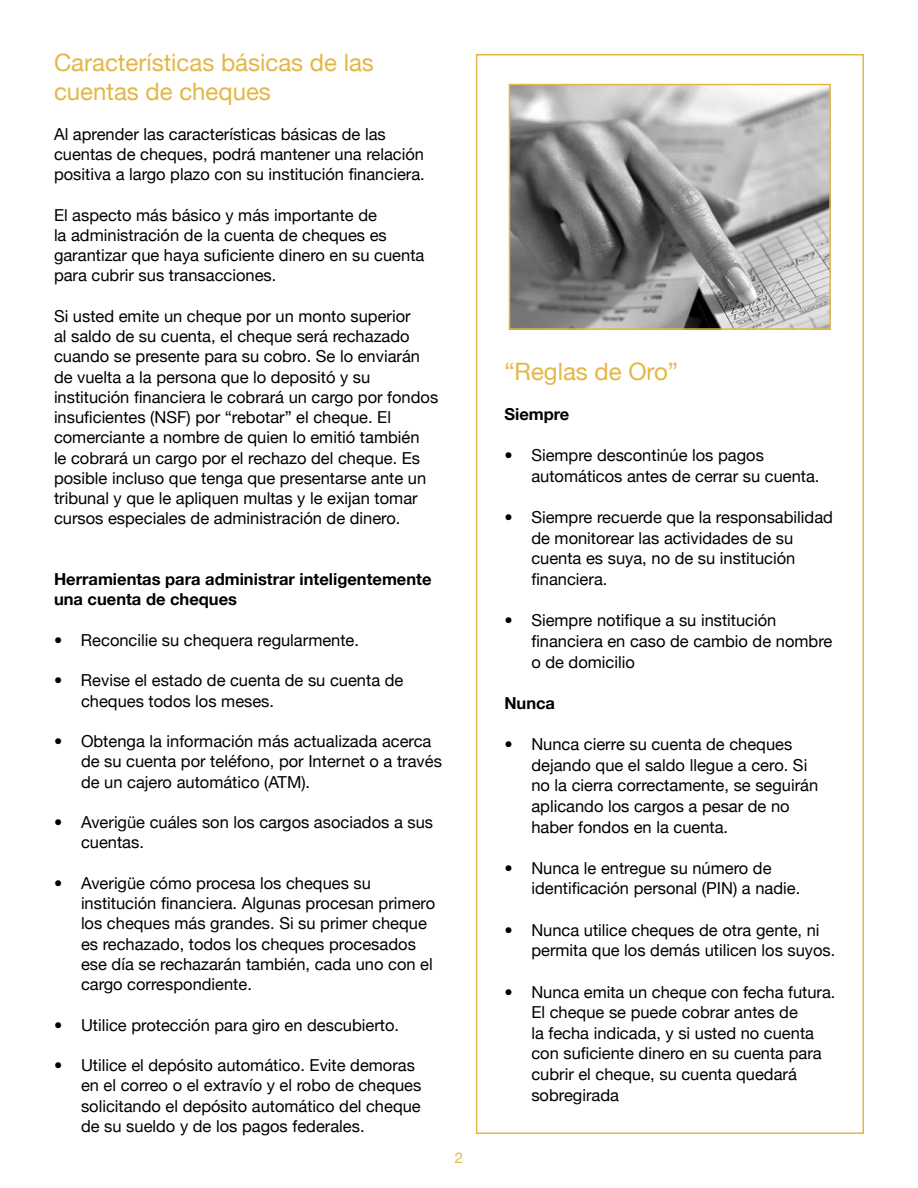
<style>
.page{position:relative;width:918px;height:1188px;background:#fff}
.page>*{position:absolute;margin:0;border:0;box-sizing:border-box;transform-origin:0 0}
.t1{font:24px/28.8px "Helvetica Neue";color:#e4b745}
.t2{font:16.5px/20.2px "Helvetica Neue";color:#000}
.t3{font:700 16.5px/20.2px "Helvetica Neue";color:#000}
</style>
<div class="page">
<div style="left:476px;top:54px;width:388px;height:1080px;border:2px solid #e4b745"></div>
<img style="left:512px;top:87px;width:316px;height:240px">
<div style="left:509px;top:84px;width:322px;height:246px;border:2px solid #e4b745"></div>
<h1 class="t1" style="left:54px;top:48px;width:321px">Características básicas de las cuentas de cheques</h1>
<p class="t2" style="left:54px;top:123px;width:372px">Al aprender las características básicas de las cuentas de cheques, podrá mantener una relación positiva a largo plazo con su institución financiera.</p>
<p class="t2" style="left:54px;top:204px;width:372px">El aspecto más básico y más importante de<br>la administración de la cuenta de cheques es garantizar que haya suficiente dinero en su cuenta para cubrir sus transacciones.</p>
<p class="t2" style="left:54px;top:306px;width:386px">Si usted emite un cheque por un monto superior<br>al saldo de su cuenta, el cheque será rechazado cuando se presente para su cobro. Se lo enviarán de vuelta a la persona que lo depositó y su institución financiera le cobrará un cargo por fondos insuficientes (NSF) por “rebotar” el cheque. El comerciante a nombre de quien lo emitió también<br>le cobrará un cargo por el rechazo del cheque. Es posible incluso que tenga que presentarse ante un tribunal y que le apliquen multas y le exijan tomar cursos especiales de administración de dinero.</p>
<p class="t3" style="left:54px;top:569px;width:379px">Herramientas para administrar inteligentemente una cuenta de cheques</p>
<p class="t2" style="left:54px;top:630px;width:307px">• Reconcilie su chequera regularmente.</p>
<p class="t2" style="left:81px;top:670px;width:324px;text-indent:-27px">• Revise el estado de cuenta de su cuenta de cheques todos los meses.</p>
<p class="t2" style="left:81px;top:731px;width:362px;text-indent:-27px">• Obtenga la información más actualizada acerca de su cuenta por teléfono, por Internet o a través de un cajero automático (ATM).</p>
<p class="t2" style="left:81px;top:812px;width:354px;text-indent:-27px">• Averigüe cuáles son los cargos asociados a sus cuentas.</p>
<p class="t2" style="left:81px;top:873px;width:356px;text-indent:-27px">• Averigüe cómo procesa los cheques su institución financiera. Algunas procesan primero los cheques más grandes. Si su primer cheque es rechazado, todos los cheques procesados ese día se rechazarán también, cada uno con el cargo correspondiente.</p>
<p class="t2" style="left:54px;top:1014px;width:347px">• Utilice protección para giro en descubierto.</p>
<p class="t2" style="left:81px;top:1055px;width:342px;text-indent:-27px">• Utilice el depósito automático. Evite demoras en el correo o el extravío y el robo de cheques solicitando el depósito automático del cheque de su sueldo y de los pagos federales.</p>
<h1 class="t1" style="left:504px;top:356px;width:175px">“Reglas de Oro”</h1>
<p class="t3" style="left:504px;top:404px;width:67px">Siempre</p>
<p class="t2" style="left:531px;top:445px;width:290px;text-indent:-27px">• Siempre descontinúe los pagos automáticos antes de cerrar su cuenta.</p>
<p class="t2" style="left:531px;top:507px;width:303px;line-height:20.7px;text-indent:-27px">• Siempre recuerde que la responsabilidad de monitorear las actividades de su cuenta es suya, no de su institución financiera.</p>
<p class="t2" style="left:531px;top:610px;width:303px;line-height:20.7px;text-indent:-27px">• Siempre notifique a su institución financiera en caso de cambio de nombre o de domicilio</p>
<p class="t3" style="left:504px;top:692px;width:52px">Nunca</p>
<p class="t2" style="left:531px;top:734px;width:288px;line-height:20.7px;text-indent:-27px">• Nunca cierre su cuenta de cheques dejando que el saldo llegue a cero. Si no la cierra correctamente, se seguirán aplicando los cargos a pesar de no haber fondos en la cuenta.</p>
<p class="t2" style="left:531px;top:857px;width:270px;line-height:20.7px;text-indent:-27px">• Nunca le entregue su número de identificación personal (PIN) a nadie.</p>
<p class="t2" style="left:531px;top:919px;width:306px;line-height:20.7px;text-indent:-27px">• Nunca utilice cheques de otra gente, ni permita que los demás utilicen los suyos.</p>
<p class="t2" style="left:531px;top:981px;width:306px;line-height:20.7px;text-indent:-27px">• Nunca emita un cheque con fecha futura.<br>El cheque se puede cobrar antes de<br>la fecha indicada, y si usted no cuenta con suficiente dinero en su cuenta para cubrir el cheque, su cuenta quedará sobregirada</p>
</div>
